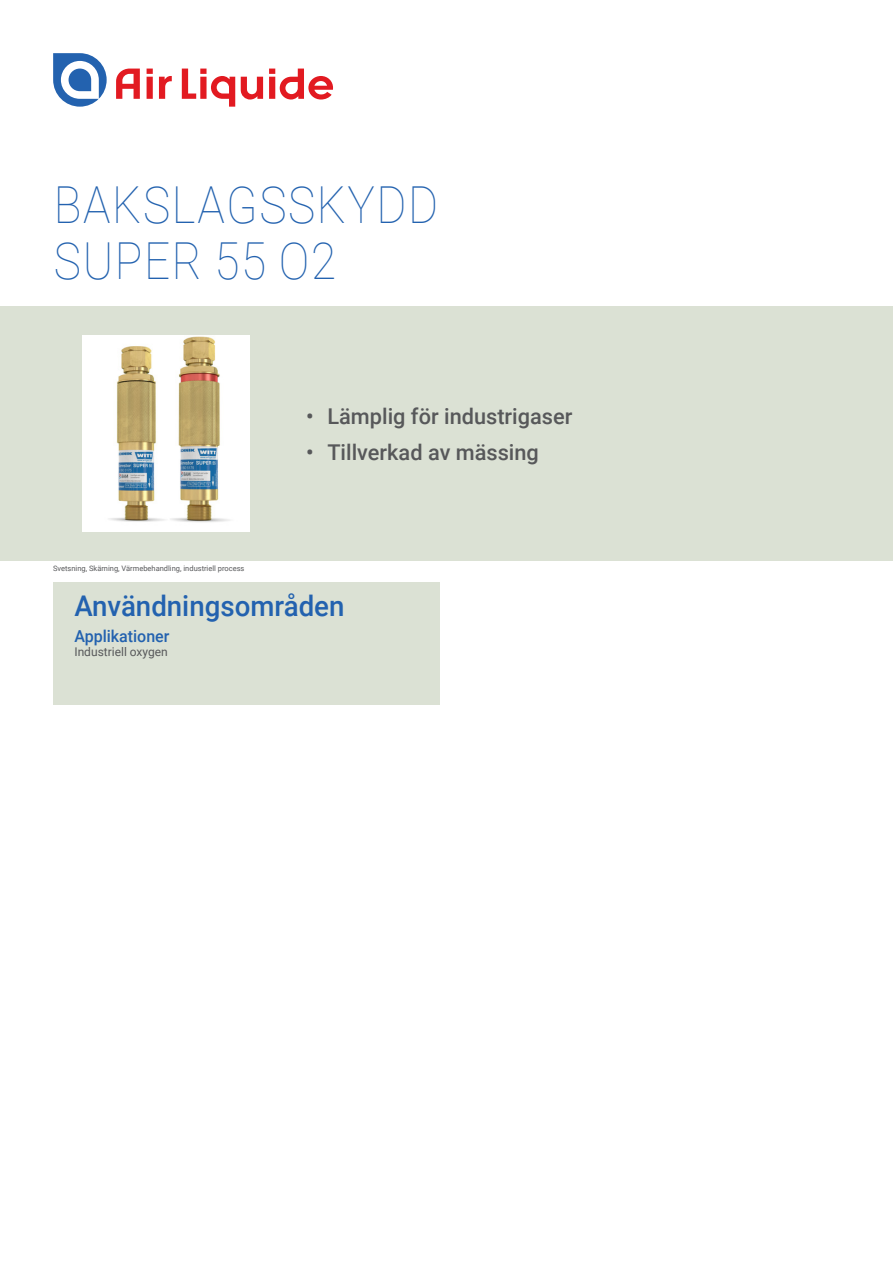
<style>
.page{position:relative;width:893px;height:1263px;background:#fff}
.page>*{position:absolute;margin:0;border:0;box-sizing:border-box;transform-origin:0 0}
.Titre_de_la_fiche{font:100 51px/55.5px "Roboto";letter-spacing:.035em;color:#2362af;scale:.9 1}
.Sous_titre_bleu_Fond{font:500 28.5px "Roboto";color:#2362af}
.t1{font:500 21.75px "Roboto";color:#57585a}
.Sous_titre_niv2_bleu{font:500 16.5px "Roboto";color:#2362af}
.Texte_descriptif_Noi{font:12px "Roboto";color:#57585a}
.Equipe_Segmentation{font:7.5px "Roboto";color:#57585a}
</style>
<div class="page">
<svg style="left:53px;top:53px;width:54px;height:54px"></svg>
<svg style="left:159px;top:76px;width:13px;height:23px"></svg>
<svg style="left:147px;top:69px;width:6px;height:30px"></svg>
<svg style="left:116px;top:69px;width:24px;height:30px"></svg>
<svg style="left:241px;top:77px;width:22px;height:23px"></svg>
<svg style="left:182px;top:69px;width:53px;height:38px"></svg>
<svg style="left:269px;top:69px;width:64px;height:31px"></svg>
<div style="left:0;top:306px;width:893px;height:255px;background:#dbe1d4"></div>
<div style="left:53px;top:581px;width:387px;height:63px;background:#dbe1d4"></div>
<div style="left:53px;top:630px;width:387px;height:50px;background:#dbe1d4"></div>
<div style="left:53px;top:653px;width:387px;height:52px;background:#dbe1d4"></div>
<img style="left:82px;top:336px;width:167px;height:195px">
<p class="Titre_de_la_fiche" style="left:54px;top:175px;width:428px">BAKSLAGSSKYDD<br>SUPER 55 O2</p>
<p class="Equipe_Segmentation" style="left:53px;top:563px;width:193px">Svetsning, Skärning, Värmebehandling, industriell process</p>
<p class="t1" style="left:306px;top:401px;width:268px">• Lämplig för industrigaser</p>
<p class="t1" style="left:306px;top:437px;width:234px">• Tillverkad av mässing</p>
<p class="Sous_titre_bleu_Fond" style="left:74px;top:585px;width:272px">Användningsområden</p>
<p class="Sous_titre_niv2_bleu" style="left:74px;top:625px;width:97px">Applikationer</p>
<p class="Texte_descriptif_Noi" style="left:74px;top:643px;width:95px">Industriell oxygen</p>
</div>
